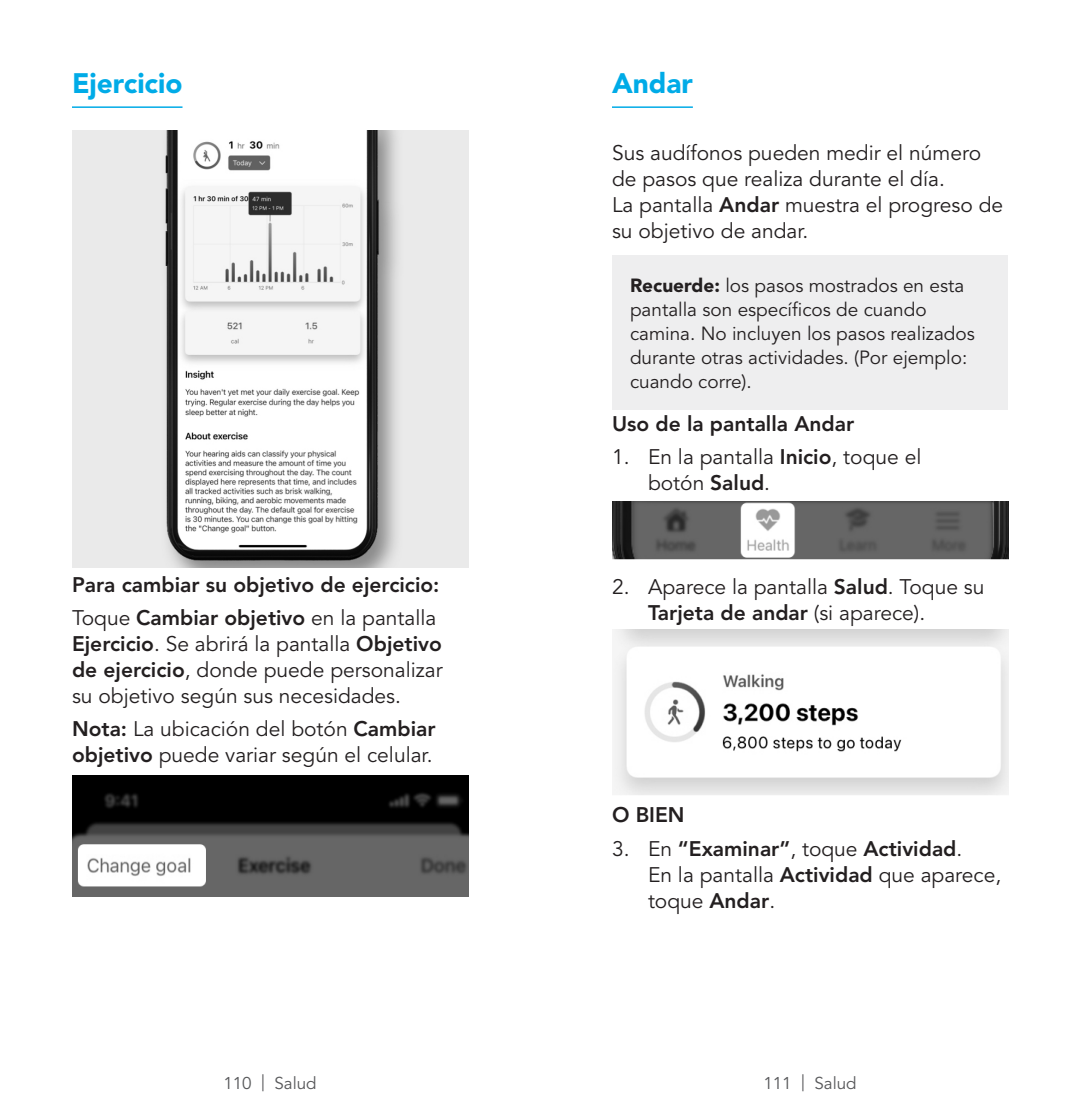
<style>
.page{position:relative;width:1080px;height:1116px;background:#fff}
.page>*{position:absolute;margin:0;border:0;box-sizing:border-box;transform-origin:0 0}
.Page_Headline{font:28px "Avenir LT SLI Std Black";color:#00abe7}
.Body_Copy{font:21px/26px "Avenir LT SLI Std Book";color:#231f20}
.Body_Copy-2{font:21px "Avenir LT SLI Std Heavy";color:#231f20}
.Subhead{font:21px "Avenir LT SLI Std Heavy";color:#231f20}
.Reminder_Inset{font:19px/24px "Avenir LT SLI Std Book";color:#231f20}
.t1{font:17px "Avenir LT SLI Std Book";color:#57585a}
.s1{font-family:"Avenir LT SLI Std Heavy"}
.s2{font-family:"Avenir LT SLI Std Black"}
</style>
<div class="page">
<hr style="left:72px;top:106px;width:111px;height:2px;background:#00abe7">
<img style="left:72px;top:131px;width:396px;height:436px">
<img style="left:72px;top:776px;width:396px;height:120px">
<div style="left:612px;top:255px;width:396px;height:155px;background:#eeeeef"></div>
<img style="left:612px;top:502px;width:396px;height:58px">
<img style="left:613px;top:630px;width:395px;height:165px">
<hr style="left:612px;top:106px;width:81px;height:2px;background:#00abe7">
<p class="Page_Headline" style="left:72px;top:66px;width:112px">Ejercicio</p>
<p class="Body_Copy-2" style="left:72px;top:572px;width:369px">Para cambiar su objetivo de ejercicio:</p>
<p class="Body_Copy" style="left:72px;top:606px;width:372px">Toque <span class="s1">Cambiar objetivo</span> en la pantalla <span class="s1">Ejercicio</span>. Se abrirá la pantalla <span class="s1">Objetivo de ejercicio</span>, donde puede personalizar su objetivo según sus necesidades.</p>
<p class="Body_Copy" style="left:72px;top:717px;width:365px"><span class="s1">Nota:</span> La ubicación del botón <span class="s1">Cambiar objetivo</span> puede variar según el celular.</p>
<p class="Page_Headline" style="left:612px;top:66px;width:82px">Andar</p>
<p class="Body_Copy" style="left:612px;top:140px;width:393px">Sus audífonos pueden medir el número de pasos que realiza durante el día.<br>La pantalla <span class="s1">Andar</span> muestra el progreso de su objetivo de andar.</p>
<p class="Reminder_Inset" style="left:630px;top:274px;width:346px"><span class="s2">Recuerde:</span> los pasos mostrados en esta pantalla son específicos de cuando camina. No incluyen los pasos realizados durante otras actividades. (Por ejemplo: cuando corre).</p>
<p class="Subhead" style="left:612px;top:411px;width:244px">Uso de la pantalla Andar</p>
<p class="Body_Copy" style="left:648px;top:445px;width:275px;text-indent:-36px">1. En la pantalla <span class="s1">Inicio</span>, toque el botón <span class="s1">Salud</span>.</p>
<p class="Body_Copy" style="left:648px;top:574px;width:338px;text-indent:-36px">2. Aparece la pantalla <span class="s1">Salud</span>. Toque su<br><span class="s1">Tarjeta de andar</span> (si aparece).</p>
<p class="Body_Copy-2" style="left:612px;top:803px;width:74px">O BIEN</p>
<p class="Body_Copy" style="left:648px;top:836px;width:355px;text-indent:-36px">3. En <span class="s1">“Examinar”</span>, toque <span class="s1">Actividad</span>.<br>En la pantalla <span class="s1">Actividad</span> que aparece, toque <span class="s1">Andar</span>.</p>
<p class="t1" style="left:223px;top:1073px;width:95px">110 | Salud</p>
<p class="t1" style="left:763px;top:1073px;width:95px">111 | Salud</p>
</div>
